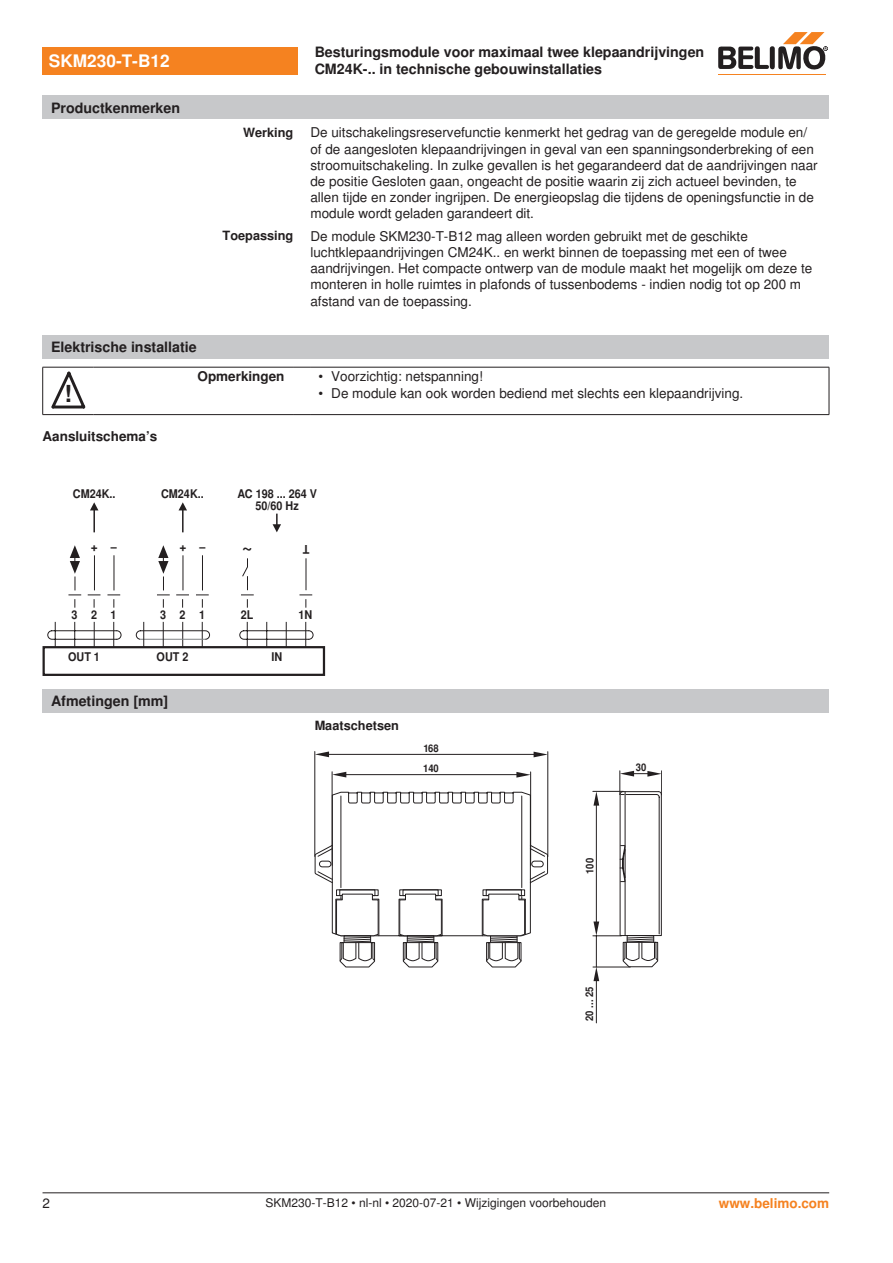
<style>
.page{position:relative;width:893px;height:1263px;background:#fff}
.page>*{position:absolute;margin:0;border:0;box-sizing:border-box;transform-origin:0 0}
.t1{font:700 23.55px "Nimbus Sans BEL";color:#231f20}
.t2{font:700 18px "Nimbus Sans BEL";color:#231f20}
.t3{font:700 17.25px "Nimbus Sans BEL";color:#fff}
.t4{font:700 14.25px/17.1px "Nimbus Sans BEL";color:#231f20}
.Bulletpoints{font:13.5px/16.2px "Nimbus Sans BEL";color:#231f20}
.Tabellenkopf_rechtsb{font:700 13.5px "Nimbus Sans BEL";color:#231f20}
.Rechtsbündig_Footer{font:700 13.5px "Nimbus Sans BEL";color:#f58220}
.Rechtsbündig{font:700 12.75px "Nimbus Sans BEL";color:#231f20}
.t5{font:700 12px/12px "Nimbus Sans BEL";color:#231f20;text-align:center;scale:.9 1}
.Footer_EU_center{font:12px "Nimbus Sans BEL";color:#231f20}
.t6{font:700 12px "Nimbus Sans BEL";color:#231f20}
.t7{font:700 10.5px/20.2px "Nimbus Sans BEL";color:#231f20;scale:.9 1}
</style>
<div class="page">
<div style="left:43px;top:335px;width:786px;height:24px;background:#c7c8ca"></div>
<hr style="left:42px;top:367px;width:1px;height:47px;background:#231f20">
<hr style="left:829px;top:367px;width:1px;height:47px;background:#231f20">
<hr style="left:43px;top:367px;width:51px;height:1px;background:#231f20">
<hr style="left:94px;top:367px;width:199px;height:1px;background:#231f20">
<svg style="left:293px;top:367px;width:17px;height:1px"></svg>
<hr style="left:310px;top:367px;width:519px;height:1px;background:#231f20">
<hr style="left:43px;top:414px;width:51px;height:1px;background:#231f20">
<hr style="left:94px;top:414px;width:199px;height:1px;background:#231f20">
<svg style="left:293px;top:414px;width:17px;height:1px"></svg>
<hr style="left:310px;top:414px;width:519px;height:1px;background:#231f20">
<svg style="left:51px;top:372px;width:34px;height:37px"></svg>
<div style="left:43px;top:646px;width:282px;height:30px;border:2px solid #231f20"></div>
<svg style="left:273px;top:514px;width:8px;height:18px"></svg>
<hr style="left:182px;top:508px;width:2px;height:24px;background:#231f20">
<svg style="left:179px;top:502px;width:8px;height:8px"></svg>
<hr style="left:93px;top:508px;width:2px;height:24px;background:#231f20">
<svg style="left:90px;top:502px;width:8px;height:8px"></svg>
<svg style="left:47px;top:545px;width:75px;height:103px"></svg>
<svg style="left:136px;top:545px;width:74px;height:103px"></svg>
<svg style="left:239px;top:558px;width:75px;height:90px"></svg>
<div style="left:43px;top:689px;width:786px;height:23px;background:#c7c8ca"></div>
<svg style="left:339px;top:961px;width:183px;height:7px"></svg>
<svg style="left:315px;top:751px;width:233px;height:210px"></svg>
<svg style="left:534px;top:752px;width:14px;height:5px"></svg>
<svg style="left:315px;top:751px;width:14px;height:6px"></svg>
<hr style="left:332px;top:772px;width:1px;height:93px;background:#231f20">
<hr style="left:530px;top:772px;width:1px;height:93px;background:#231f20">
<hr style="left:343px;top:774px;width:178px;height:1px;background:#231f20">
<svg style="left:516px;top:772px;width:15px;height:6px"></svg>
<svg style="left:332px;top:772px;width:14px;height:5px"></svg>
<hr style="left:596px;top:976px;width:1px;height:47px;background:#231f20">
<svg style="left:593px;top:771px;width:69px;height:210px"></svg>
<div style="left:43px;top:47px;width:255px;height:27px;background:#f58220"></div>
<hr style="left:718px;top:74px;width:107px;height:1px;background:#f58220">
<svg style="left:718px;top:32px;width:110px;height:38px"></svg>
<div style="left:43px;top:96px;width:786px;height:23px;background:#c7c8ca"></div>
<hr style="left:43px;top:1192px;width:786px;height:1px;background:#231f20">
<p class="t3" style="left:49px;top:51px;width:122px">SKM230-T-B12</p>
<p class="t4" style="left:315px;top:44px;width:391px">Besturingsmodule voor maximaal twee klepaandrijvingen<br>CM24K-.. in technische gebouwinstallaties</p>
<p class="t4" style="left:51px;top:100px;width:131px">Productkenmerken</p>
<p class="Rechtsbündig" style="left:243px;top:125px;width:52px">Werking</p>
<p class="Bulletpoints" style="left:310px;top:125px;width:509px">De uitschakelingsreservefunctie kenmerkt het gedrag van de geregelde module en/ of de aangesloten klepaandrijvingen in geval van een spanningsonderbreking of een stroomuitschakeling. In zulke gevallen is het gegarandeerd dat de aandrijvingen naar de positie Gesloten gaan, ongeacht de positie waarin zij zich actueel bevinden, te allen tijde en zonder ingrijpen. De energieopslag die tijdens de openingsfunctie in de module wordt geladen garandeert dit.</p>
<p class="Rechtsbündig" style="left:223px;top:228px;width:72px">Toepassing</p>
<p class="Bulletpoints" style="left:310px;top:228px;width:503px">De module SKM230-T-B12 mag alleen worden gebruikt met de geschikte luchtklepaandrijvingen CM24K.. en werkt binnen de toepassing met een of twee aandrijvingen. Het compacte ontwerp van de module maakt het mogelijk om deze te monteren in holle ruimtes in plafonds of tussenbodems - indien nodig tot op 200 m afstand van de toepassing.</p>
<p class="t4" style="left:51px;top:339px;width:147px">Elektrische installatie</p>
<p class="t1" style="left:64px;top:380px;width:9px">!</p>
<p class="Tabellenkopf_rechtsb" style="left:197px;top:369px;width:89px">Opmerkingen</p>
<p class="Bulletpoints" style="left:319px;top:369px;width:166px">• Voorzichtig: netspanning!</p>
<p class="Bulletpoints" style="left:319px;top:385px;width:426px">• De module kan ook worden bediend met slechts een klepaandrijving.</p>
<p class="Tabellenkopf_rechtsb" style="left:43px;top:429px;width:116px">Aansluitschema’s</p>
<p class="t5" style="left:73px;top:488px;width:49px">CM24K..</p>
<p class="t5" style="left:161px;top:488px;width:49px">CM24K..</p>
<p class="t5" style="left:237px;top:488px;width:90px">AC 198 ... 264 V<br>50/60 Hz</p>
<p class="t6" style="left:179px;top:540px;width:27px">+ –</p>
<p class="t2" style="left:252px;top:562px;width:12px;rotate:-180deg">~</p>
<p class="t5" style="left:309px;top:555px;width:9px;rotate:-180deg">T</p>
<p class="t6" style="left:91px;top:540px;width:9px">+</p>
<p class="t5" style="left:111px;top:541px;width:8px">–</p>
<p class="t5" style="left:71px;top:609px;width:8px">3</p>
<p class="t5" style="left:91px;top:609px;width:30px">2 1</p>
<p class="t5" style="left:160px;top:609px;width:52px">3 2 1</p>
<p class="t5" style="left:241px;top:609px;width:16px">2L</p>
<p class="t5" style="left:299px;top:609px;width:17px">1N</p>
<p class="t5" style="left:68px;top:651px;width:37px">OUT 1</p>
<p class="t5" style="left:157px;top:651px;width:37px">OUT 2</p>
<p class="t5" style="left:272px;top:651px;width:13px">IN</p>
<p class="t4" style="left:51px;top:693px;width:119px">Afmetingen [mm]</p>
<p class="Rechtsbündig" style="left:315px;top:718px;width:86px">Maatschetsen</p>
<p class="t7" style="left:423px;top:738px;width:19px">168<br>140</p>
<p class="t7" style="left:580px;top:874px;width:19px;rotate:-90deg">100</p>
<p class="t7" style="left:636px;top:757px;width:13px">30</p>
<p class="t7" style="left:580px;top:1021px;width:39px;rotate:-90deg">20 ... 25</p>
<p class="Bulletpoints" style="left:43px;top:1196px;width:9px">2</p>
<p class="Footer_EU_center" style="left:265px;top:1196px;width:342px">SKM230-T-B12 • nl-nl • 2020-07-21 • Wijzigingen voorbehouden</p>
<p class="Rechtsbündig_Footer" style="left:719px;top:1195px;width:112px">www.belimo.com</p>
</div>
